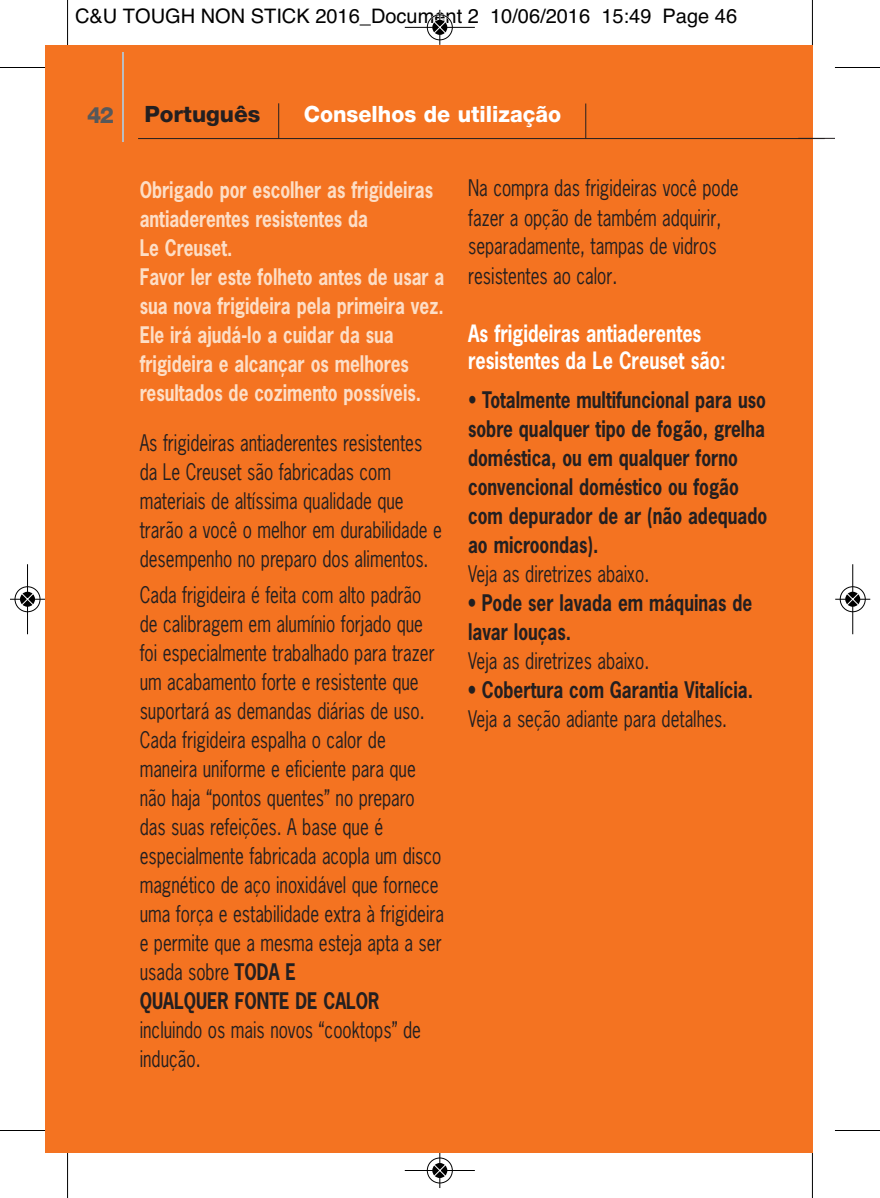
<style>
.page{position:relative;width:880px;height:1198px;background:#fff}
.page>*{position:absolute;margin:0;border:0;box-sizing:border-box;transform-origin:0 0}
.t1{font:200 90px "Helvetica Neue";color:#bcbdc0}
.t2{font:700 22.5px/27.5px "News Gothic";color:#fff;scale:.8 1}
.t3{font:800 22.5px "Helvetica Neue";color:#fff;scale:.95 1}
.t4{font:800 22.5px "Helvetica Neue";color:#231f20}
.t5{font:800 22.5px "Helvetica Neue";color:#57585a}
.t6{font:21.5px/29px "News Gothic";color:#231f20;scale:.8 1}
.t7{font:700 21.5px/29px "News Gothic";color:#231f20;scale:.8 1}
.t8{font:700 21.5px/29px "News Gothic";color:#fddec6;scale:.8 1}
.t9{font:20px "Helvetica";color:#000}
.s1{font-weight:700}
.s2{font-weight:400}
</style>
<div class="page">
<div style="left:45px;top:45px;width:767px;height:1108px;background:#f47321"></div>
<hr style="left:138px;top:138px;width:686px;height:1px;background:#231f20">
<hr style="left:585px;top:104px;width:1px;height:34px;background:#231f20">
<hr style="left:278px;top:103px;width:1px;height:35px;background:#231f20">
<hr style="left:797px;top:138px;width:37px;height:1px;background:#231f20">
<hr style="left:67px;top:0;width:1px;height:45px;background:#000">
<hr style="left:0;top:67px;width:45px;height:1px;background:#000">
<hr style="left:811px;top:0;width:1px;height:45px;background:#000">
<hr style="left:834px;top:67px;width:45px;height:1px;background:#000">
<hr style="left:67px;top:1153px;width:1px;height:45px;background:#000">
<hr style="left:0;top:1130px;width:45px;height:1px;background:#000">
<hr style="left:811px;top:1153px;width:1px;height:45px;background:#000">
<hr style="left:834px;top:1130px;width:45px;height:1px;background:#000">
<div style="left:426px;top:14px;width:27px;height:27px;border:2px solid #fff;border-radius:50%"></div>
<hr style="left:404px;top:27px;width:70px;height:1px;background:#000">
<hr style="left:439px;top:10px;width:1px;height:35px;background:#000">
<div style="left:427px;top:15px;width:25px;height:25px;border:1px solid #000;border-radius:50%"></div>
<svg style="left:432px;top:20px;width:15px;height:15px"></svg>
<svg style="left:433px;top:21px;width:13px;height:13px"></svg>
<div style="left:426px;top:1157px;width:27px;height:27px;border:2px solid #fff;border-radius:50%"></div>
<hr style="left:404px;top:1170px;width:70px;height:1px;background:#000">
<hr style="left:439px;top:1153px;width:1px;height:35px;background:#000">
<div style="left:427px;top:1158px;width:25px;height:25px;border:1px solid #000;border-radius:50%"></div>
<svg style="left:432px;top:1163px;width:15px;height:15px"></svg>
<svg style="left:433px;top:1164px;width:13px;height:13px"></svg>
<div style="left:14px;top:586px;width:27px;height:27px;border:2px solid #fff;border-radius:50%"></div>
<svg style="left:19px;top:591px;width:17px;height:16px"></svg>
<hr style="left:27px;top:564px;width:1px;height:70px;background:#000">
<hr style="left:10px;top:599px;width:35px;height:1px;background:#000">
<div style="left:15px;top:586px;width:25px;height:26px;border:1px solid #000;border-radius:50%"></div>
<svg style="left:20px;top:592px;width:15px;height:15px"></svg>
<svg style="left:21px;top:593px;width:13px;height:13px"></svg>
<div style="left:839px;top:586px;width:26px;height:27px;border:2px solid #fff;border-radius:50%"></div>
<svg style="left:844px;top:591px;width:16px;height:16px"></svg>
<hr style="left:851px;top:564px;width:1px;height:70px;background:#000">
<hr style="left:834px;top:599px;width:35px;height:1px;background:#000">
<div style="left:839px;top:586px;width:26px;height:26px;border:1px solid #000;border-radius:50%"></div>
<svg style="left:844px;top:592px;width:15px;height:15px"></svg>
<svg style="left:846px;top:593px;width:12px;height:13px"></svg>
<p class="t9" style="left:75px;top:4px;width:663px">C&amp;U TOUGH NON STICK 2016_Document 2 10/06/2016 15:49 Page 46</p>
<p class="t5" style="left:87px;top:107px;width:28px">42</p>
<h1 class="t1" style="left:112px;top:39px;width:21px">|</h1>
<p class="t4" style="left:144px;top:106px;width:117px">Português</p>
<p class="t3" style="left:303px;top:106px;width:272px">Conselhos de utilização</p>
<p class="t8" style="left:140px;top:176px;width:382px">Obrigado por escolher as frigideiras antiaderentes resistentes da<br>Le Creuset.<br>Favor ler este folheto antes de usar a sua nova frigideira pela primeira vez.<br>Ele irá ajudá-lo a cuidar da sua frigideira e alcançar os melhores resultados de cozimento possíveis.</p>
<p class="t6" style="left:140px;top:429px;width:379px">As frigideiras antiaderentes resistentes da Le Creuset são fabricadas com materiais de altíssima qualidade que trarão a você o melhor em durabilidade e desempenho no preparo dos alimentos.</p>
<p class="t6" style="left:140px;top:581px;width:382px">Cada frigideira é feita com alto padrão de calibragem em alumínio forjado que foi especialmente trabalhado para trazer um acabamento forte e resistente que suportará as demandas diárias de uso.<br>Cada frigideira espalha o calor de maneira uniforme e eficiente para que não haja “pontos quentes” no preparo das suas refeições. A base que é especialmente fabricada acopla um disco magnético de aço inoxidável que fornece uma força e estabilidade extra à frigideira e permite que a mesma esteja apta a ser usada sobre <span class="s1">TODA E<br>QUALQUER FONTE DE CALOR</span></p>
<p class="t6" style="left:140px;top:1016px;width:353px">incluindo os mais novos “cooktops” de indução.</p>
<p class="t6" style="left:468px;top:173px;width:339px;line-height:30.5px">Na compra das frigideiras você pode fazer a opção de também adquirir,</p>
<p class="t6" style="left:468px;top:231px;width:312px;line-height:30.5px">separadamente, tampas de vidros resistentes ao calor.</p>
<p class="t2" style="left:468px;top:320px;width:323px">As frigideiras antiaderentes resistentes da Le Creuset são:</p>
<p class="t7" style="left:468px;top:386px;width:375px"><span class="s2">•</span> Totalmente multifuncional para uso sobre qualquer tipo de fogão, grelha doméstica, ou em qualquer forno convencional doméstico ou fogão com depurador de ar (não adequado ao microondas).</p>
<p class="t6" style="left:468px;top:560px;width:228px">Veja as diretrizes abaixo.</p>
<p class="t7" style="left:468px;top:589px;width:356px">• Pode ser lavada em máquinas de lavar louças.</p>
<p class="t6" style="left:468px;top:647px;width:228px">Veja as diretrizes abaixo.</p>
<p class="t7" style="left:468px;top:676px;width:357px">• Cobertura com Garantia Vitalícia.</p>
<p class="t6" style="left:468px;top:705px;width:325px">Veja a seção adiante para detalhes.</p>
</div>
